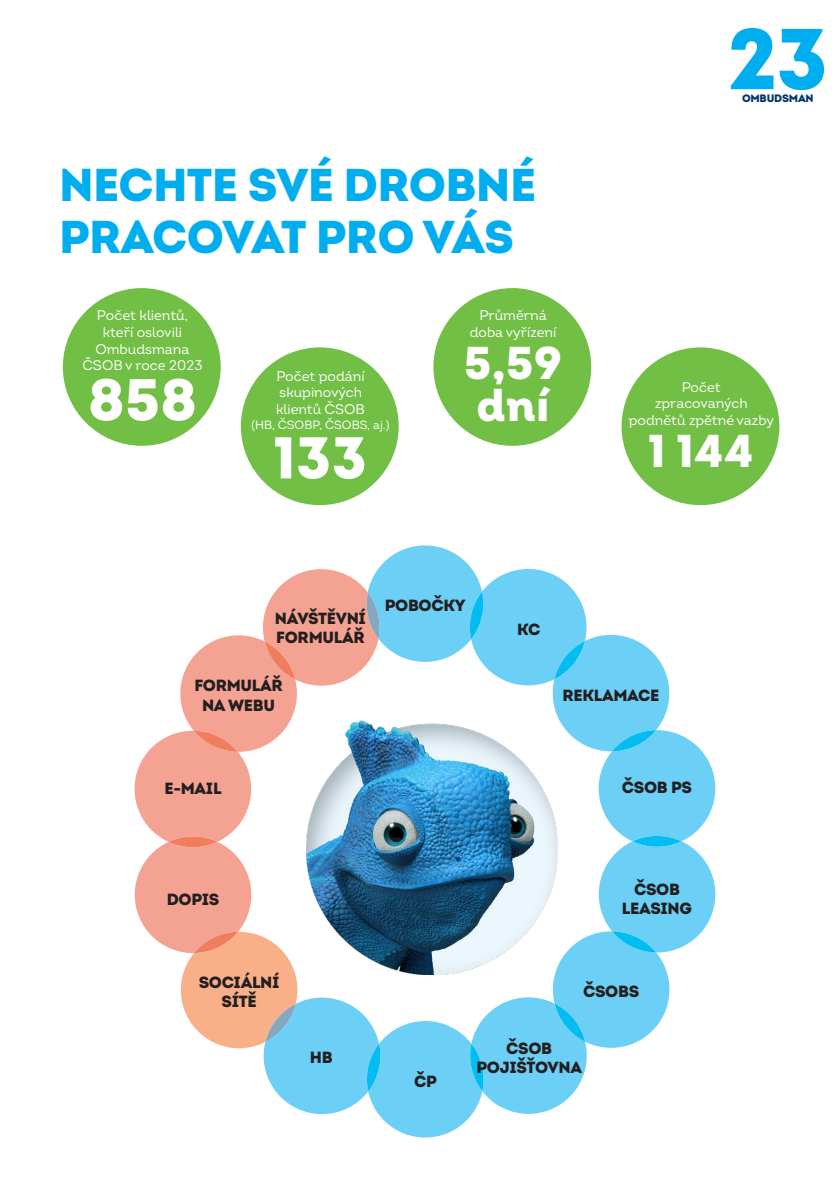
<style>
.page{position:relative;width:840px;height:1191px;background:#fff}
.page>*{position:absolute;margin:0;border:0;box-sizing:border-box;transform-origin:0 0}
.t1{font:86px "Intro Black Alt";color:#00aeef}
.t2{font:58.8px "Intro Black Alt";color:#fff}
.t3{font:46px/52px "Intro Black Alt";letter-spacing:-.015em;color:#00aeef}
.t4{font:46px/42px "Intro Black Alt";color:#fff}
.t5{font:16.2px "Intro Black Alt";letter-spacing:-.02em;color:#231f20}
.t6{font:14px/16.8px "Intro";color:#fff;text-align:center}
.t7{font:12px "Intro";color:#fff}
.t8{font:10.8px "Intro Black Alt";letter-spacing:-.02em;color:#003667}
</style>
<div class="page">
<svg style="left:134px;top:545px;width:582px;height:592px"></svg>
<div style="left:63px;top:288px;width:157px;height:158px;background:#71bf44;border-radius:50%"></div>
<div style="left:433px;top:288px;width:158px;height:158px;background:#71bf44;border-radius:50%"></div>
<div style="left:621px;top:347px;width:158px;height:158px;background:#71bf44;border-radius:50%"></div>
<div style="left:241px;top:347px;width:157px;height:158px;background:#71bf44;border-radius:50%"></div>
<img style="left:306px;top:719px;width:250px;height:255px">
<p class="t3" style="left:59px;top:158px;width:478px">NECHTE SVÉ DROBNÉ<br>PRACOVAT PRO VÁS</p>
<p class="t6" style="left:97px;top:307px;width:93px">Počet klientů,</p>
<p class="t6" style="left:103px;top:323px;width:81px">kteří oslovili</p>
<p class="t6" style="left:95px;top:340px;width:95px">Ombudsmana</p>
<p class="t6" style="left:82px;top:357px;width:122px">ČSOB v roce 2023</p>
<p class="t2" style="left:88px;top:362px;width:110px">858</p>
<p class="t6" style="left:276px;top:367px;width:90px">Počet podání</p>
<p class="t6" style="left:279px;top:384px;width:84px">skupinových</p>
<p class="t6" style="left:276px;top:401px;width:90px">klientů ČSOB</p>
<p class="t7" style="left:251px;top:417px;width:139px">(HB, ČSOBP, ČSOBS, aj.)</p>
<p class="t2" style="left:274px;top:420px;width:95px">133</p>
<p class="t6" style="left:479px;top:306px;width:69px">Průměrná</p>
<p class="t6" style="left:469px;top:323px;width:88px">doba vyřízení</p>
<p class="t4" style="left:463px;top:341px;width:100px">5,59 dní</p>
<p class="t1" style="left:727px;top:4px;width:102px">23</p>
<p class="t8" style="left:741px;top:91px;width:73px">OMBUDSMAN</p>
<p class="t6" style="left:628px;top:378px;width:147px">Počet<br>zpracovaných podnětů zpětné vazby</p>
<p class="t4" style="left:648px;top:430px;width:107px">1 144</p>
<p class="t5" style="left:275px;top:607px;width:92px">NÁVŠTĚVNÍ</p>
<p class="t5" style="left:276px;top:627px;width:90px">FORMULÁŘ</p>
<p class="t5" style="left:194px;top:675px;width:90px">FORMULÁŘ</p>
<p class="t5" style="left:202px;top:695px;width:75px">NA WEBU</p>
<p class="t5" style="left:384px;top:595px;width:82px">POBOČKY</p>
<p class="t5" style="left:164px;top:778px;width:58px">E-MAIL</p>
<p class="t5" style="left:517px;top:618px;width:25px">KC</p>
<p class="t5" style="left:562px;top:684px;width:98px">REKLAMACE</p>
<p class="t5" style="left:621px;top:777px;width:72px">ČSOB PS</p>
<p class="t5" style="left:167px;top:889px;width:54px">DOPIS</p>
<p class="t5" style="left:198px;top:971px;width:82px">SOCIÁLNÍ</p>
<p class="t5" style="left:221px;top:991px;width:37px">SÍTĚ</p>
<p class="t5" style="left:310px;top:1047px;width:24px">HB</p>
<p class="t5" style="left:414px;top:1070px;width:24px">ČP</p>
<p class="t5" style="left:633px;top:878px;width:47px">ČSOB</p>
<p class="t5" style="left:621px;top:898px;width:72px">LEASING</p>
<p class="t5" style="left:582px;top:981px;width:58px">ČSOBS</p>
<p class="t5" style="left:506px;top:1037px;width:47px">ČSOB</p>
<p class="t5" style="left:476px;top:1056px;width:107px">POJIŠŤOVNA</p>
</div>
